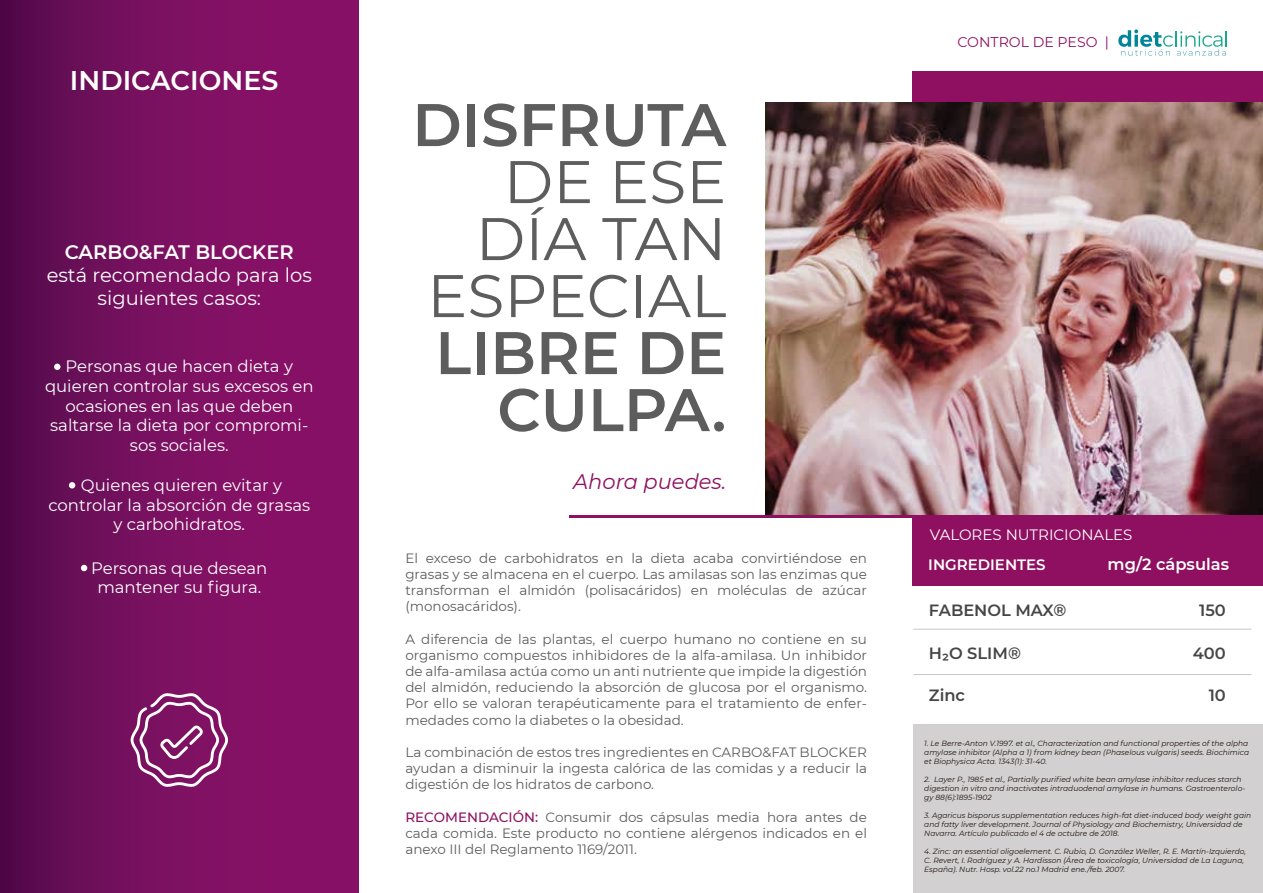
<style>
.page{position:relative;width:1263px;height:893px;background:#fff}
.page>*{position:absolute;margin:0;border:0;box-sizing:border-box;transform-origin:0 0}
.t1{font:600 60px/57px "Montserrat";color:#5d5d5d;text-align:right}
.t2{font:60px/57px "Montserrat";color:#5d5d5d;text-align:right}
.t3{font:600 27px "Montserrat";color:#fff}
.t4{font:italic 21px "Montserrat";color:#8f1060}
.t5{font:19.5px/23.4px "Montserrat";color:#fff;text-align:center}
.t6{font:600 19.5px "Montserrat";color:#fff}
.t7{font:16.5px/19.8px "Montserrat";color:#fff;text-align:center}
.t8{font:600 16.2px "Montserrat";color:#464545}
.t9{font:600 16.2px "Montserrat";color:#fff}
.t10{font:15px "Montserrat";color:#fff}
.t11{font:600 15px "Montserrat";color:#fff}
.t12{font:14.1px "Montserrat";color:#8f1060}
.t13{font:13.5px/16.2px "Montserrat";color:#5d5d5d;text-align:justify}
.t14{font:italic 7.5px/9px "Montserrat";color:#1f1410}
.s1{font-weight:500;color:#8f1060}
</style>
<div class="page">
<div style="left:913px;top:71px;width:350px;height:515px;background:#8f1060"></div>
<div style="left:0;top:0;width:359px;height:893px;background:linear-gradient(to right,#5b0c50,#92126c)"></div>
<svg style="left:131px;top:693px;width:97px;height:94px;background:#964081"></svg>
<hr style="left:913px;top:629px;width:338px;height:1px;background:#c8c7c7">
<hr style="left:913px;top:674px;width:338px;height:1px;background:#c8c7c7">
<img style="left:767px;top:102px;width:496px;height:413px">
<svg style="left:54px;top:364px;width:6px;height:6px"></svg>
<svg style="left:69px;top:482px;width:6px;height:6px"></svg>
<svg style="left:81px;top:565px;width:6px;height:6px"></svg>
<hr style="left:570px;top:515px;width:693px;height:3px;background:#8f1060">
<div style="left:913px;top:724px;width:350px;height:169px;background:#d3d0d1"></div>
<svg style="left:1118px;top:29px;width:109px;height:27px"></svg>
<h2 class="t3" style="left:70px;top:61px;width:210px">INDICACIONES</h2>
<h1 class="t1" style="left:412px;top:94px;width:316px">DISFRUTA</h1>
<h1 class="t2" style="left:427px;top:151px;width:301px">DE ESE<br>DÍA TAN<br>ESPECIAL</h1>
<h1 class="t1" style="left:435px;top:322px;width:293px">LIBRE DE<br>CULPA.</h1>
<h3 class="t6" style="left:65px;top:238px;width:231px">CARBO&amp;FAT BLOCKER</h3>
<h3 class="t5" style="left:47px;top:263px;width:267px">está recomendado para los siguientes casos:</h3>
<p class="t7" style="left:45px;top:356px;width:270px">Personas que hacen dieta y quieren controlar sus excesos en ocasiones en las que deben saltarse la dieta por compromi&shy;sos sociales.</p>
<p class="t7" style="left:48px;top:474px;width:263px">Quienes quieren evitar y controlar la absorción de grasas y carbohidratos.</p>
<p class="t7" style="left:91px;top:557px;width:178px">Personas que desean mantener su figura.</p>
<p class="t13" style="left:405px;top:549px;width:463px">El exceso de carbohidratos en la dieta acaba convirtiéndose en grasas y se almacena en el cuerpo. Las amilasas son las enzimas que transforman el almidón (polisacáridos) en moléculas de azúcar (monosacáridos).</p>
<p class="t13" style="left:405px;top:630px;width:463px">A diferencia de las plantas, el cuerpo humano no contiene en su organismo compuestos inhibidores de la alfa-amilasa. Un inhibidor de alfa-amilasa actúa como un anti nutriente que impide la digestión del almidón, reduciendo la absorción de glucosa por el organismo.<br>Por ello se valoran terapéuticamente para el tratamiento de enfer&shy;medades como la diabetes o la obesidad.</p>
<p class="t13" style="left:405px;top:744px;width:463px">La combinación de estos tres ingredientes en CARBO&amp;FAT BLOCKER ayudan a disminuir la ingesta calórica de las comidas y a reducir la digestión de los hidratos de carbono.</p>
<p class="t13" style="left:405px;top:808px;width:463px"><span class="s1">RECOMENDACIÓN:</span> Consumir dos cápsulas media hora antes de cada comida. Este producto no contiene alérgenos indicados en el anexo III del Reglamento 1169/2011.</p>
<h3 class="t4" style="left:573px;top:467px;width:155px">Ahora puedes.</h3>
<p class="t12" style="left:957px;top:32px;width:153px">CONTROL DE PESO |</p>
<p class="t10" style="left:930px;top:524px;width:204px">VALORES NUTRICIONALES</p>
<p class="t11" style="left:928px;top:554px;width:119px">INGREDIENTES</p>
<p class="t9" style="left:1108px;top:553px;width:123px">mg/2 cápsulas</p>
<p class="t8" style="left:929px;top:599px;width:139px">FABENOL MAX®</p>
<p class="t8" style="left:929px;top:641px;width:93px">H₂O SLIM®</p>
<p class="t8" style="left:929px;top:684px;width:38px">Zinc</p>
<p class="t8" style="left:1199px;top:599px;width:28px">150</p>
<p class="t8" style="left:1193px;top:641px;width:34px">400</p>
<p class="t8" style="left:1209px;top:684px;width:19px">10</p>
<p class="t14" style="left:924px;top:738px;width:326px;text-align:justify">1. Le Berre-Anton V.1997. et al., Characterization and functional properties of the alpha amylase inhibitor (Alpha a 1) from kidney bean (Phaselous vulgaris) seeds. Biochimica et Biophysica Acta. 1343(1): 31-40.</p>
<p class="t14" style="left:924px;top:774px;width:322px">2. Layer P., 1985 et al., Partially purified white bean amylase inhibitor reduces starch digestion in vitro and inactivates intraduodenal amylase in humans. Gastroenterolo&shy;gy 88(6):1895-1902</p>
<p class="t14" style="left:924px;top:810px;width:328px">3. Agaricus bisporus supplementation reduces high-fat diet-induced body weight gain and fatty liver development. Journal of Physiology and Biochemistry, Universidad de<br>Navarra. Artículo publicado el 4 de octubre de 2018.</p>
<p class="t14" style="left:924px;top:846px;width:323px">4. Zinc: an essential oligoelement. C. Rubio, D. González Weller, R. E. Martín-Izquierdo,<br>C. Revert, I. Rodríguez y A. Hardisson (Área de toxicología, Universidad de La Laguna,<br>España). Nutr. Hosp. vol.22 no.1 Madrid ene./feb. 2007.</p>
</div>
